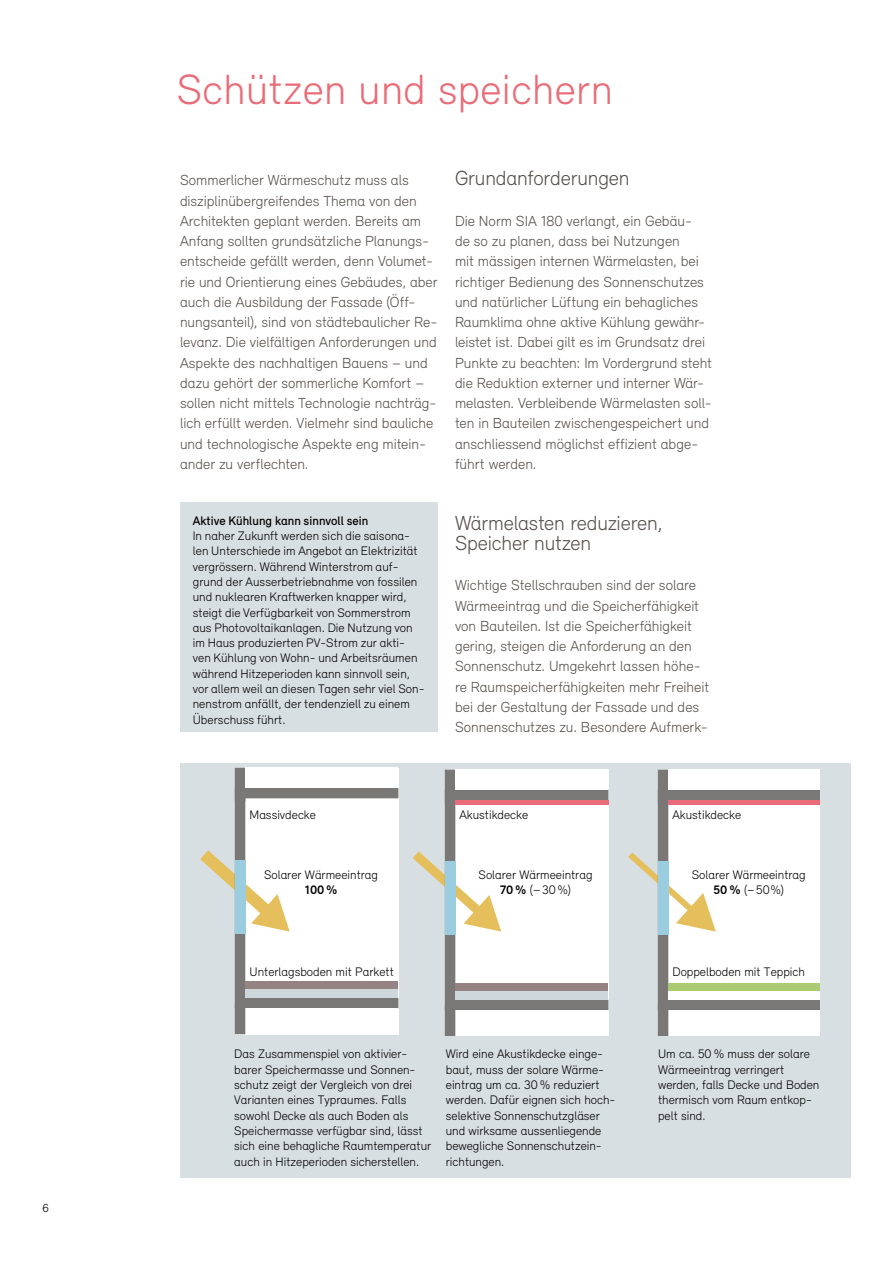
<style>
.page{position:relative;width:893px;height:1263px;background:#fff}
.page>*{position:absolute;margin:0;border:0;box-sizing:border-box;transform-origin:0 0}
.t1{font:300 43.5px "Relevant";letter-spacing:.01em;color:#e96c77}
.t2{font:300 21px/20.2px "Relevant";letter-spacing:-.01em;color:#57514d}
.t3{font:300 15px/20.2px "Relevant";color:#57514d}
.t4{font:300 12.75px/15.3px "Relevant";color:#000}
.t5{font:500 12.75px "Relevant";letter-spacing:.005em;color:#000}
.t6{font:700 12.75px "Relevant";color:#000}
.t7{font:300 12px "Relevant";color:#000}
.s1{font-weight:700}
</style>
<div class="page">
<div style="left:180px;top:763px;width:670px;height:415px;background:#d8dfe2"></div>
<div style="left:235px;top:768px;width:163px;height:266px;background:#fff"></div>
<div style="left:446px;top:769px;width:162px;height:267px;background:#fff"></div>
<svg style="left:200px;top:838px;width:90px;height:94px"></svg>
<svg style="left:413px;top:842px;width:88px;height:90px"></svg>
<div style="left:235px;top:788px;width:169px;height:220px;border:11px solid #797876"></div>
<div style="left:235px;top:860px;width:10px;height:73px;background:#9bcde0"></div>
<div style="left:245px;top:989px;width:153px;height:9px;background:#ced7db"></div>
<div style="left:245px;top:981px;width:153px;height:8px;background:#948382"></div>
<div style="left:235px;top:1003px;width:10px;height:31px;background:#797876"></div>
<div style="left:235px;top:768px;width:10px;height:33px;background:#797876"></div>
<div style="left:445px;top:789px;width:169px;height:221px;border:11px solid #797876"></div>
<div style="left:445px;top:862px;width:10px;height:73px;background:#9bcde0"></div>
<div style="left:455px;top:990px;width:153px;height:10px;background:#ced7db"></div>
<div style="left:455px;top:983px;width:153px;height:7px;background:#948382"></div>
<div style="left:445px;top:1005px;width:10px;height:31px;background:#797876"></div>
<div style="left:445px;top:769px;width:10px;height:34px;background:#797876"></div>
<div style="left:455px;top:769px;width:153px;height:21px;background:#fff"></div>
<svg style="left:628px;top:789px;width:192px;height:221px"></svg>
<div style="left:658px;top:862px;width:10px;height:73px;background:#9bcde0"></div>
<div style="left:668px;top:990px;width:152px;height:10px;background:#fff"></div>
<div style="left:668px;top:983px;width:152px;height:7px;background:#aacb73"></div>
<div style="left:668px;top:1010px;width:152px;height:26px;background:#fff"></div>
<div style="left:658px;top:1005px;width:10px;height:31px;background:#797876"></div>
<div style="left:658px;top:769px;width:10px;height:34px;background:#797876"></div>
<div style="left:668px;top:769px;width:152px;height:21px;background:#fff"></div>
<div style="left:455px;top:800px;width:153px;height:5px;background:#e76b79"></div>
<div style="left:668px;top:800px;width:152px;height:5px;background:#e76b79"></div>
<div style="left:180px;top:502px;width:258px;height:230px;background:#d8dfe2"></div>
<p class="t7" style="left:43px;top:1202px;width:8px">6</p>
<h1 class="t1" style="left:177px;top:66px;width:437px">Schützen und speichern</h1>
<p class="t3" style="left:180px;top:170px;width:259px">Sommerlicher Wärmeschutz muss als disziplinübergreifendes Thema von den Architekten geplant werden. Bereits am Anfang sollten grundsätzliche Planungs&shy;entscheide gefällt werden, denn Volumet&shy;rie und Orientierung eines Gebäudes, aber auch die Ausbildung der Fassade (Öff&shy;nungsanteil), sind von städtebaulicher Re&shy;levanz. Die vielfältigen Anforderungen und Aspekte des nachhaltigen Bauens – und dazu gehört der sommerliche Komfort – sollen nicht mittels Technologie nachträg&shy;lich erfüllt werden. Vielmehr sind bauliche und technologische Aspekte eng mitein&shy;ander zu verflechten.</p>
<h2 class="t2" style="left:455px;top:168px;width:176px">Grundanforderungen</h2>
<p class="t3" style="left:455px;top:211px;width:259px">Die Norm SIA 180 verlangt, ein Gebäu-<br>de so zu planen, dass bei Nutzungen<br>mit mässigen internen Wärmelasten, bei richtiger Bedienung des Sonnenschutzes und natürlicher Lüftung ein behagliches Raumklima ohne aktive Kühlung gewähr&shy;leistet ist. Dabei gilt es im Grundsatz drei Punkte zu beachten: Im Vordergrund steht die Reduktion externer und interner Wär&shy;melasten. Verbleibende Wärmelasten soll&shy;ten in Bauteilen zwischengespeichert und anschliessend möglichst effizient abge&shy;führt werden.</p>
<p class="t5" style="left:193px;top:515px;width:177px">Aktive Kühlung kann sinnvoll sein</p>
<p class="t4" style="left:193px;top:528px;width:233px">In naher Zukunft werden sich die saisona&shy;len Unterschiede im Angebot an Elektrizität vergrössern. Während Winterstrom auf&shy;grund der Ausserbetriebnahme von fossilen und nuklearen Kraftwerken knapper wird, steigt die Verfügbarkeit von Sommerstrom aus Photovoltaikanlagen. Die Nutzung von im Haus produzierten PV-Strom zur akti&shy;ven Kühlung von Wohn- und Arbeitsräumen während Hitzeperioden kann sinnvoll sein, vor allem weil an diesen Tagen sehr viel Son&shy;nenstrom anfällt, der tendenziell zu einem Überschuss führt.</p>
<h2 class="t2" style="left:455px;top:512px;width:209px">Wärmelasten reduzieren,<br>Speicher nutzen</h2>
<p class="t3" style="left:455px;top:575px;width:256px">Wichtige Stellschrauben sind der solare Wärmeeintrag und die Speicherfähigkeit von Bauteilen. Ist die Speicherfähigkeit gering, steigen die Anforderung an den Sonnenschutz. Umgekehrt lassen höhe&shy;re Raumspeicherfähigkeiten mehr Freiheit bei der Gestaltung der Fassade und des Sonnenschutzes zu. Besondere Aufmerk-</p>
<p class="t4" style="left:250px;top:808px;width:68px">Massivdecke</p>
<p class="t4" style="left:459px;top:808px;width:70px">Akustikdecke</p>
<p class="t4" style="left:672px;top:808px;width:70px">Akustikdecke</p>
<p class="t4" style="left:264px;top:868px;width:115px">Solarer Wärmeeintrag</p>
<p class="t6" style="left:304px;top:882px;width:35px">100%</p>
<p class="t4" style="left:479px;top:868px;width:115px;text-align:center">Solarer Wärmeeintrag<br><span class="s1">70%</span> (–30 %)</p>
<p class="t4" style="left:692px;top:868px;width:115px;text-align:center">Solarer Wärmeeintrag<br><span class="s1">50 %</span> (–50%)</p>
<p class="t4" style="left:250px;top:964px;width:146px">Unterlagsboden mit Parkett</p>
<p class="t4" style="left:672px;top:964px;width:134px">Doppelboden mit Teppich</p>
<p class="t4" style="left:234px;top:1047px;width:198px">Das Zusammenspiel von aktivier&shy;barer Speichermasse und Sonnen&shy;schutz zeigt der Vergleich von drei Varianten eines Typraumes. Falls sowohl Decke als auch Boden als Speichermasse verfügbar sind, lässt sich eine behagliche Raumtemperatur auch in Hitzeperioden sicherstellen.</p>
<p class="t4" style="left:446px;top:1047px;width:171px">Wird eine Akustikdecke einge&shy;baut, muss der solare Wärme&shy;eintrag um ca. 30 % reduziert werden. Dafür eignen sich hoch&shy;selektive Sonnenschutzgläser und wirksame aussenliegende bewegliche Sonnenschutzein&shy;richtungen.</p>
<p class="t4" style="left:658px;top:1047px;width:163px">Um ca. 50 % muss der solare<br>Wärmeeintrag verringert werden, falls Decke und Boden thermisch vom Raum entkop&shy;pelt sind.</p>
</div>
